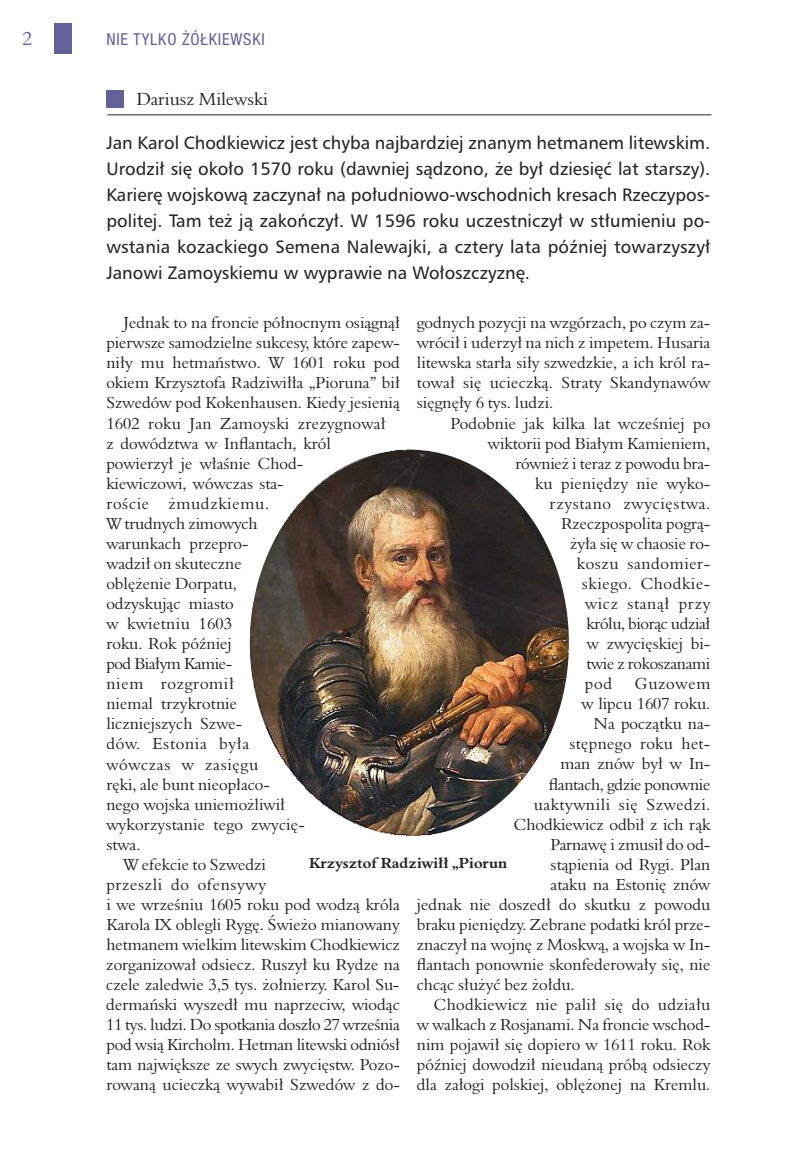
<style>
.page{position:relative;width:804px;height:1157px;background:#fff}
.page>*{position:absolute;margin:0;border:0;box-sizing:border-box;transform-origin:0 0}
.t1{font:19.5px "Aldine 401 EU";color:#636197}
.t2{font:18px/26.1px "Humnst 777 EU";color:#272526;text-align:justify}
.t3{font:18px "Aldine 401 EU";color:#272526}
.t4{font:16.5px/20.1px "Aldine 401 EU";color:#272526;text-align:justify}
.t5{font:16.5px "Aldine 401 EU";letter-spacing:.04em;color:#272526}
.t6{font:16.5px "Aldine 401 EU";letter-spacing:-.02em;color:#272526}
.t7{font:16.5px "Aldine 401 EU";letter-spacing:-.025em;color:#272526}
.t8{font:16.5px "Aldine 401 EU";letter-spacing:.035em;color:#272526}
.t9{font:16.5px "Aldine 401 EU";letter-spacing:.02em;color:#272526}
.t10{font:16.5px "Aldine 401 EU";letter-spacing:.03em;color:#272526}
.t11{font:condensed 16.5px "Helvetica Neue LT Com";letter-spacing:.05em;color:#636197}
.t12{font:16.5px "Aldine 401 EU";letter-spacing:.025em;color:#272526}
.t13{font:700 15px "Aldine 401 EU";color:#272526}
</style>
<div class="page">
<div style="left:54px;top:24px;width:17px;height:30px;background:#636197"></div>
<div style="left:106px;top:90px;width:17px;height:17px;background:#636197"></div>
<hr style="left:107px;top:114px;width:604px;height:1px;background:#272526">
<img style="left:250px;top:449px;width:319px;height:386px;border-radius:50%">
<p class="t1" style="left:22px;top:27px;width:11px">2</p>
<p class="t11" style="left:106px;top:29px;width:160px">NIE TYLKO ŻÓŁKIEWSKI</p>
<p class="t3" style="left:136px;top:88px;width:133px">Dariusz Milewski</p>
<p class="t2" style="left:106px;top:129px;width:605px">Jan Karol Chodkiewicz jest chyba najbardziej znanym hetmanem litewskim.<br>Urodził się około 1570 roku (dawniej sądzono, że był dziesięć lat starszy).<br>Karierę wojskową zaczynał na południowo-wschodnich kresach Rzeczypos&shy;politej. Tam też ją zakończył. W 1596 roku uczestniczył w stłumieniu po&shy;wstania kozackiego Semena Nalewajki, a cztery lata później towarzyszył Janowi Zamoyskiemu w wyprawie na Wołoszczyznę.</p>
<p class="t4" style="left:417px;top:313px;width:295px">godnych pozycji na wzgórzach, po czym za&shy;wrócił i uderzył na nich z impetem. Husaria litewska starła siły szwedzkie, a ich król ra&shy;tował się ucieczką. Straty Skandynawów sięgnęły 6 tys. ludzi.</p>
<p class="t4" style="left:450px;top:413px;width:261px">Podobnie jak kilka lat wcześniej po</p>
<p class="t4" style="left:488px;top:433px;width:224px">wiktorii pod Białym Kamieniem,</p>
<p class="t4" style="left:515px;top:453px;width:196px">również i teraz z powodu bra-</p>
<p class="t4" style="left:535px;top:473px;width:177px">ku pieniędzy nie wyko-</p>
<p class="t5" style="left:549px;top:493px;width:162px">rzystano zwycięstwa.</p>
<p class="t4" style="left:561px;top:513px;width:151px">Rzeczpospolita pogrą-</p>
<p class="t4" style="left:570px;top:533px;width:142px">żyła się w chaosie ro-</p>
<p class="t8" style="left:577px;top:553px;width:135px">koszu sandomier-</p>
<p class="t8" style="left:582px;top:573px;width:130px">skiego. Chodkie-</p>
<p class="t5" style="left:585px;top:593px;width:127px">wicz stanął przy</p>
<p class="t7" style="left:586px;top:613px;width:125px">królu, biorąc udział</p>
<p class="t4" style="left:587px;top:633px;width:125px">w zwycięskiej bi-</p>
<p class="t7" style="left:586px;top:653px;width:125px">twie z rokoszanami</p>
<p class="t4" style="left:585px;top:673px;width:29px">pod</p>
<p class="t5" style="left:635px;top:673px;width:77px">Guzowem</p>
<p class="t4" style="left:581px;top:693px;width:130px">w lipcu 1607 roku.</p>
<p class="t4" style="left:593px;top:714px;width:118px">Na początku na-</p>
<p class="t9" style="left:569px;top:733px;width:142px">stępnego roku het-</p>
<p class="t4" style="left:560px;top:754px;width:151px">man znów był w In-</p>
<p class="t6" style="left:548px;top:774px;width:163px">flantach, gdzie ponownie</p>
<p class="t10" style="left:534px;top:794px;width:178px">uaktywnili się Szwedzi.</p>
<p class="t4" style="left:514px;top:814px;width:198px">Chodkiewicz odbił z ich rąk</p>
<p class="t4" style="left:550px;top:834px;width:161px">Parnawę i zmusił do od-</p>
<p class="t4" style="left:550px;top:854px;width:161px">stąpienia od Rygi. Plan</p>
<p class="t4" style="left:550px;top:874px;width:161px">ataku na Estonię znów</p>
<p class="t4" style="left:417px;top:894px;width:295px">jednak nie doszedł do skutku z powodu</p>
<p class="t4" style="left:417px;top:914px;width:295px">braku pieniędzy. Zebrane podatki król prze-</p>
<p class="t4" style="left:417px;top:934px;width:295px">znaczył na wojnę z Moskwą, a wojska w In-</p>
<p class="t4" style="left:417px;top:954px;width:295px">flantach ponownie skonfederowały się, nie</p>
<p class="t4" style="left:417px;top:974px;width:159px">chcąc służyć bez żołdu.</p>
<p class="t9" style="left:434px;top:994px;width:278px">Chodkiewicz nie palił się do udziału</p>
<p class="t4" style="left:417px;top:1014px;width:295px">w walkach z Rosjanami. Na froncie wschod-</p>
<p class="t4" style="left:417px;top:1034px;width:295px">nim pojawił się dopiero w 1611 roku. Rok</p>
<p class="t4" style="left:417px;top:1054px;width:295px">później dowodził nieudaną próbą odsieczy</p>
<p class="t4" style="left:417px;top:1074px;width:295px">dla załogi polskiej, oblężonej na Kremlu.</p>
<p class="t4" style="left:123px;top:313px;width:278px">Jednak to na froncie północnym osiągnął</p>
<p class="t4" style="left:106px;top:333px;width:295px">pierwsze samodzielne sukcesy, które zapew-</p>
<p class="t4" style="left:106px;top:353px;width:295px">niły mu hetmaństwo. W 1601 roku pod</p>
<p class="t4" style="left:106px;top:373px;width:295px">okiem Krzysztofa Radziwiłła „Pioruna” bił</p>
<p class="t4" style="left:106px;top:393px;width:295px">Szwedów pod Kokenhausen. Kiedy jesienią</p>
<p class="t4" style="left:106px;top:413px;width:281px">1602 roku Jan Zamoyski zrezygnował</p>
<p class="t4" style="left:106px;top:433px;width:226px">z dowództwa w Inflantach, król</p>
<p class="t4" style="left:106px;top:453px;width:198px">powierzył je właśnie Chod-</p>
<p class="t4" style="left:106px;top:473px;width:179px">kiewiczowi, wówczas sta-</p>
<p class="t5" style="left:106px;top:493px;width:164px">roście żmudzkiemu.</p>
<p class="t4" style="left:106px;top:513px;width:153px">W trudnych zimowych</p>
<p class="t4" style="left:106px;top:533px;width:144px">warunkach przepro-</p>
<p class="t4" style="left:106px;top:553px;width:137px">wadził on skuteczne</p>
<p class="t4" style="left:106px;top:573px;width:132px">oblężenie Dorpatu,</p>
<p class="t4" style="left:106px;top:593px;width:129px">odzyskując miasto</p>
<p class="t12" style="left:106px;top:613px;width:127px">w kwietniu 1603</p>
<p class="t4" style="left:106px;top:633px;width:127px">roku. Rok później</p>
<p class="t7" style="left:106px;top:653px;width:127px">pod Białym Kamie-</p>
<p class="t5" style="left:106px;top:673px;width:129px">niem rozgromił</p>
<p class="t4" style="left:106px;top:693px;width:132px">niemal trzykrotnie</p>
<p class="t4" style="left:106px;top:714px;width:137px">liczniejszych Szwe-</p>
<p class="t5" style="left:106px;top:734px;width:144px">dów. Estonia była</p>
<p class="t5" style="left:106px;top:754px;width:153px">wówczas w zasięgu</p>
<p class="t4" style="left:106px;top:774px;width:165px">ręki, ale bunt nieopłaco-</p>
<p class="t4" style="left:106px;top:794px;width:180px">nego wojska uniemożliwił</p>
<p class="t4" style="left:106px;top:814px;width:200px">wykorzystanie tego zwycię-</p>
<p class="t4" style="left:106px;top:834px;width:36px">stwa.</p>
<p class="t4" style="left:123px;top:854px;width:144px">W efekcie to Szwedzi</p>
<p class="t8" style="left:106px;top:874px;width:161px">przeszli do ofensywy</p>
<p class="t4" style="left:106px;top:894px;width:295px">i we wrześniu 1605 roku pod wodzą króla</p>
<p class="t4" style="left:106px;top:914px;width:295px">Karola IX oblegli Rygę. Świeżo mianowany</p>
<p class="t4" style="left:106px;top:934px;width:295px">hetmanem wielkim litewskim Chodkiewicz</p>
<p class="t4" style="left:106px;top:954px;width:295px">zorganizował odsiecz. Ruszył ku Rydze na</p>
<p class="t4" style="left:106px;top:974px;width:294px">czele zaledwie 3,5 tys. żołnierzy. Karol Su-</p>
<p class="t4" style="left:106px;top:994px;width:295px">dermański wyszedł mu naprzeciw, wiodąc</p>
<p class="t6" style="left:106px;top:1014px;width:295px">11 tys. ludzi. Do spotkania doszło 27 września</p>
<p class="t4" style="left:106px;top:1034px;width:295px">pod wsią Kircholm. Hetman litewski odniósł</p>
<p class="t4" style="left:106px;top:1054px;width:295px">tam największe ze swych zwycięstw. Pozo-</p>
<p class="t4" style="left:106px;top:1074px;width:295px">rowaną ucieczką wywabił Szwedów z do-</p>
<p class="t13" style="left:309px;top:853px;width:200px">Krzysztof radziwiłł „Piorun</p>
</div>
